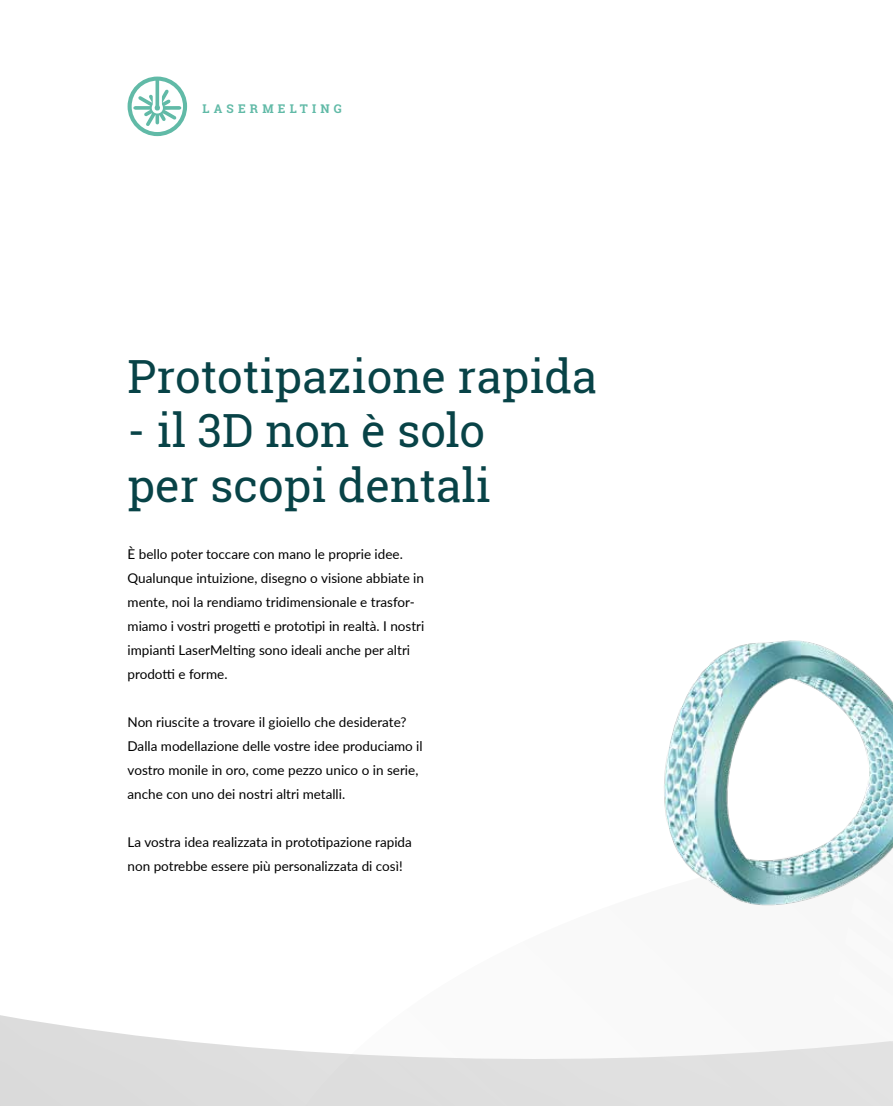
<style>
.page{position:relative;width:893px;height:1106px;background:#fff}
.page>*{position:absolute;margin:0;border:0;box-sizing:border-box;transform-origin:0 0}
.t1{font:45.75px/54.9px "Roboto Slab";color:#084347}
.t2{font:13.5px/24px "Lato";color:#000}
.t3{font:700 12px "Roboto Slab";letter-spacing:.35em;color:#61baa7}
</style>
<div class="page">
<svg style="left:128px;top:77px;width:59px;height:59px"></svg>
<svg style="left:0;top:1015px;width:203px;height:91px;fill:#dcdcdc"></svg>
<svg style="left:203px;top:1043px;width:631px;height:63px;fill:#e0e0e0"></svg>
<div style="left:834px;top:1042px;width:59px;height:64px;background:#e2e2e2"></div>
<img style="left:664px;top:640px;width:229px;height:402px">
<p class="t3" style="left:202px;top:100px;width:141px">LASERMELTING</p>
<h1 class="t1" style="left:128px;top:348px;width:471px">Prototipazione rapida</h1>
<h1 class="t1" style="left:128px;top:403px;width:365px">- il 3D non è solo per scopi dentali</h1>
<p class="t2" style="left:128px;top:541px;width:298px">È bello poter toccare con mano le proprie idee.<br>Qualunque intuizione, disegno o visione abbiate in mente, noi la rendiamo tridimensionale e trasfor&shy;miamo i vostri progetti e prototipi in realtà. I nostri impianti LaserMelting sono ideali anche per altri prodotti e forme.</p>
<p class="t2" style="left:128px;top:709px;width:297px">Non riuscite a trovare il gioiello che desiderate?<br>Dalla modellazione delle vostre idee produciamo il vostro monile in oro, come pezzo unico o in serie, anche con uno dei nostri altri metalli.</p>
<p class="t2" style="left:128px;top:829px;width:286px">La vostra idea realizzata in prototipazione rapida non potrebbe essere più personalizzata di così!</p>
</div>
